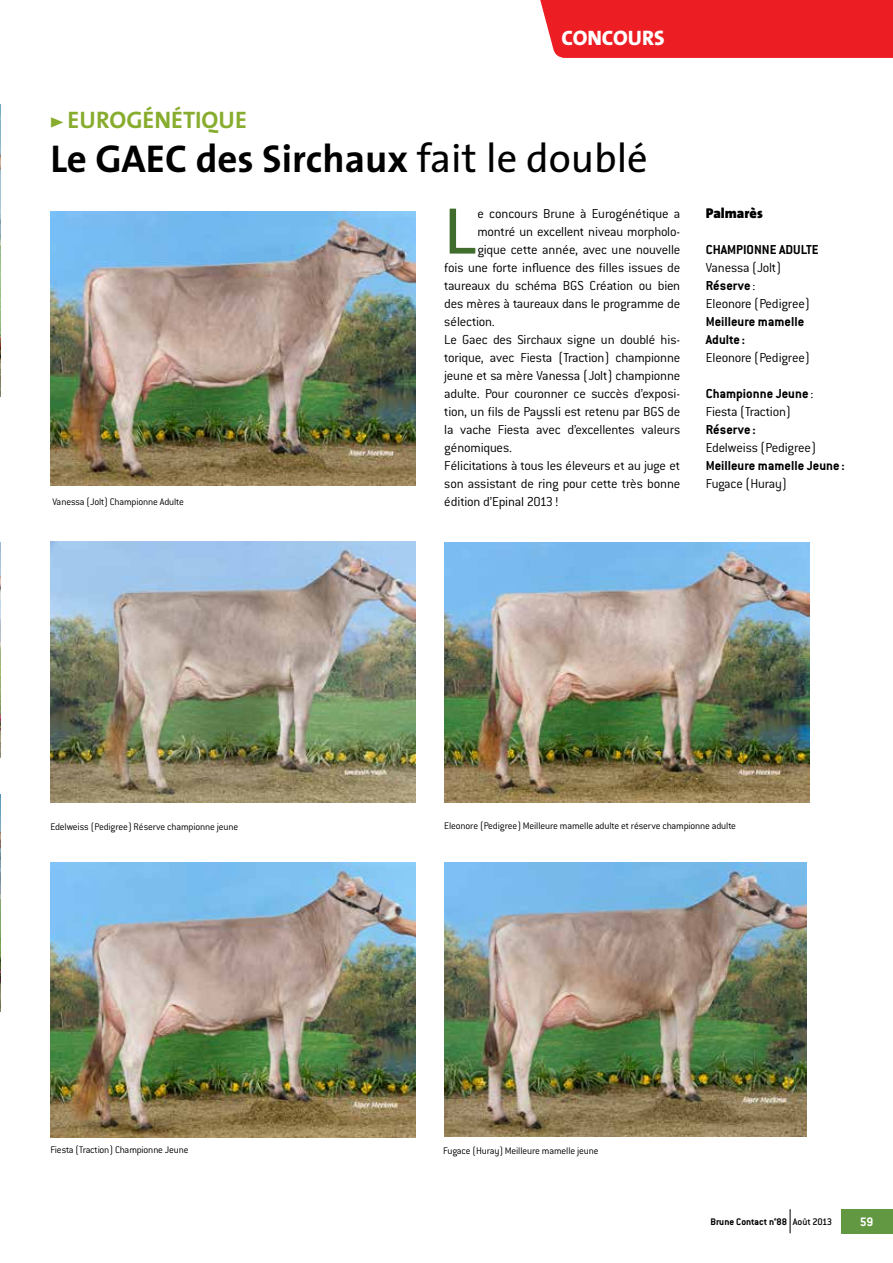
<style>
.page{position:relative;width:893px;height:1263px;background:#fff}
.page>*{position:absolute;margin:0;border:0;box-sizing:border-box;transform-origin:0 0}
.t1{font:500 71.4px "Conduit ITC";color:#406c2d}
.t2{font:40.5px "The Sans";color:#000}
.t3{font:700 39px "The Sans";color:#000}
.t4{font:24px "The Sans Bold Caps";color:#88ac2e}
.t5{font:21px "The Sans Extra Bold Caps";color:#fff}
.t6{font:300 14.25px/18px "Conduit ITC";letter-spacing:-.015em;color:#000}
.t7{font:700 14.25px/18px "Conduit ITC";color:#000}
.t8{font:900 14.25px "The Sans";color:#000}
.t9{font:700 13.5px "Conduit ITC";color:#fff}
.t10{font:300 10.5px "Conduit ITC";letter-spacing:-.015em;color:#000}
.t11{font:700 10.5px "Conduit ITC";color:#000}
.s1{font-family:"The Sans Black Caps";font-size:19.5px}
.s2{font-weight:700;font-size:39px}
.s3{font-weight:700}
.s4{font-weight:500}
</style>
<div class="page">
<div style="left:841px;top:1209px;width:52px;height:24px;background:#619841"></div>
<svg style="left:790px;top:1209px;width:1px;height:24px"></svg>
<div style="left:540px;top:0;width:353px;height:58px;background:#ed1d24"></div>
<img style="left:0;top:104px;width:1px;height:293px">
<img style="left:0;top:542px;width:1px;height:216px">
<img style="left:0;top:794px;width:1px;height:217px">
<img style="left:50px;top:211px;width:366px;height:274px">
<img style="left:444px;top:542px;width:366px;height:260px">
<img style="left:50px;top:541px;width:366px;height:261px">
<img style="left:444px;top:863px;width:362px;height:273px">
<img style="left:50px;top:863px;width:366px;height:274px">
<h3 class="t5" style="left:562px;top:20px;width:105px">CONCOURS</h3>
<h3 class="t4" style="left:50px;top:99px;width:198px"><span class="s1">&gt;</span> EUROGÉNÉTIQUE</h3>
<h3 class="t3" style="left:50px;top:126px;width:69px">Le GAEC</h3>
<h2 class="t2" style="left:196px;top:125px;width:454px"><span class="s2">des Sirchaux</span> fait le doublé</h2>
<h1 class="t1" style="left:444px;top:191px;width:34px">L</h1>
<p class="t6" style="left:477px;top:204px;width:204px">e concours Brune à Eurogénétique a</p>
<p class="t6" style="left:477px;top:222px;width:204px">montré un excellent niveau morpholo-</p>
<p class="t6" style="left:477px;top:240px;width:204px">gique cette année, avec une nouvelle</p>
<p class="t6" style="left:444px;top:258px;width:237px">fois une forte influence des filles issues de</p>
<p class="t6" style="left:444px;top:276px;width:237px">taureaux du schéma BGS Création ou bien</p>
<p class="t6" style="left:444px;top:294px;width:238px">des mères à taureaux dans le programme de</p>
<p class="t6" style="left:444px;top:312px;width:52px">sélection.</p>
<p class="t6" style="left:444px;top:330px;width:237px">Le Gaec des Sirchaux signe un doublé his-</p>
<p class="t6" style="left:444px;top:348px;width:238px">torique, avec Fiesta (Traction) championne</p>
<p class="t6" style="left:444px;top:366px;width:238px">jeune et sa mère Vanessa (Jolt) championne</p>
<p class="t6" style="left:444px;top:384px;width:237px">adulte. Pour couronner ce succès d’exposi-</p>
<p class="t6" style="left:444px;top:402px;width:238px">tion, un fils de Payssli est retenu par BGS de</p>
<p class="t6" style="left:444px;top:420px;width:237px">la vache Fiesta avec d’excellentes valeurs</p>
<p class="t6" style="left:444px;top:438px;width:69px">génomiques.</p>
<p class="t6" style="left:444px;top:456px;width:237px">Félicitations à tous les éleveurs et au juge et</p>
<p class="t6" style="left:444px;top:474px;width:237px">son assistant de ring pour cette très bonne</p>
<p class="t6" style="left:444px;top:492px;width:116px">édition d’Epinal 2013!</p>
<p class="t10" style="left:52px;top:496px;width:133px">Vanessa (Jolt) Championne Adulte</p>
<p class="t8" style="left:706px;top:201px;width:59px">Palmarès</p>
<p class="t7" style="left:706px;top:240px;width:114px">Championne Adulte</p>
<p class="t6" style="left:706px;top:258px;width:106px">Vanessa (Jolt)<br><span class="s3">Réserve</span> :<br>Eleonore (Pedigree)</p>
<p class="t7" style="left:706px;top:312px;width:100px">Meilleure mamelle<br>Adulte :</p>
<p class="t6" style="left:706px;top:348px;width:106px">Eleonore (Pedigree)</p>
<p class="t6" style="left:706px;top:384px;width:109px"><span class="s3">Championne Jeune</span> :<br>Fiesta (Traction)</p>
<p class="t7" style="left:706px;top:420px;width:51px">Réserve :</p>
<p class="t6" style="left:706px;top:438px;width:112px">Edelweiss (Pedigree)</p>
<p class="t7" style="left:706px;top:456px;width:140px">Meilleure mamelle Jeune :</p>
<p class="t6" style="left:706px;top:474px;width:83px">Fugace (Huray)</p>
<p class="t10" style="left:50px;top:821px;width:189px">Edelweiss (Pedigree) Réserve championne jeune</p>
<p class="t10" style="left:444px;top:820px;width:293px">Eleonore (Pedigree) Meilleure mamelle adulte et réserve championne adulte</p>
<p class="t10" style="left:50px;top:1144px;width:140px">Fiesta (Traction) Championne Jeune</p>
<p class="t10" style="left:443px;top:1145px;width:157px">Fugace (Huray) Meilleure mamelle jeune</p>
<p class="t11" style="left:710px;top:1215px;width:123px">Brune Contact n°88 <span class="s4">Août 2013</span></p>
<p class="t9" style="left:860px;top:1214px;width:15px">59</p>
</div>
